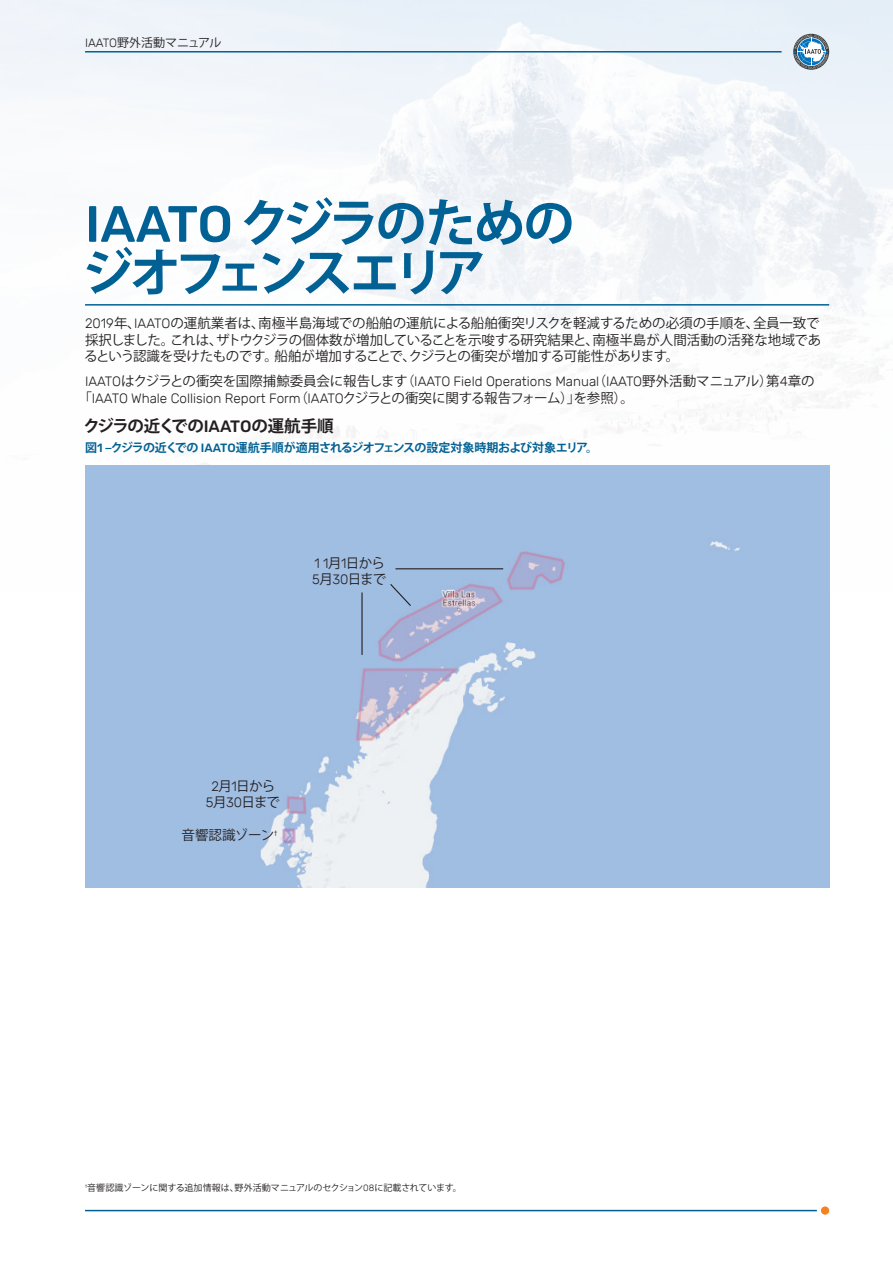
<style>
.page{position:relative;width:893px;height:1263px;background:#fff}
.page>*{position:absolute;margin:0;border:0;box-sizing:border-box;transform-origin:0 0}
.t1{font:700 51px/49.5px "Koz Go Pr 6 N";letter-spacing:-.11em;color:#016194}
.t2{font:700 16.5px "Koz Go Pr 6 N";letter-spacing:-.02em;color:#231f20}
.t3{font:13.5px/16.5px "Koz Go Pr 6 N";color:#231f20}
.t4{font:300 13.5px/16.5px "Rubik";color:#231f20}
.t5{font:700 12px "Koz Go Pr 6 N";letter-spacing:-.05em;color:#016194}
.t6{font:12px "Koz Go Pr 6 N";color:#231f20}
.t7{font:9px "Koz Go Pr 6 N";letter-spacing:-.01em;color:#231f20}
.s1{font-family:"Rubik";font-weight:300}
.s2{font-family:"Rubik";font-weight:500}
.s3{font-family:"Koz Go Pr 6 N";font-weight:400}
</style>
<div class="page">
<hr style="left:85px;top:1210px;width:732px;height:1px;background:#016194">
<div style="left:821px;top:1206px;width:8px;height:9px;background:#f58220;border-radius:50%"></div>
<hr style="left:85px;top:51px;width:697px;height:2px;background:#016194">
<svg style="left:793px;top:34px;width:36px;height:36px"></svg>
<svg style="left:794px;top:35px;width:34px;height:34px"></svg>
<hr style="left:85px;top:304px;width:744px;height:2px;background:#016194">
<img style="left:85px;top:465px;width:744px;height:422px">
<hr style="left:361px;top:592px;width:2px;height:63px;background:#231f20">
<svg style="left:389px;top:583px;width:23px;height:24px"></svg>
<hr style="left:395px;top:568px;width:108px;height:1px;background:#231f20">
<p class="t6" style="left:85px;top:36px;width:138px"><span class="s1">IAATO</span>野外活動マニュアル</p>
<h1 class="t1" style="left:82px;top:199px;width:493px"><span class="s2">IAATO</span> クジラのためのジオフェンスエリア</h1>
<p class="t3" style="left:84px;top:316px;width:739px"><span class="s1">2019</span>年、<span class="s1">IAATO</span>の運航業者は、南極半島海域での船舶の運航による船舶衝突リスクを軽減するための必須の手順を、全員一致で採択しました。これは、ザトウクジラの個体数が増加していることを示唆する研究結果と、南極半島が人間活動の活発な地域であるという認識を受けたものです。船舶が増加することで、クジラとの衝突が増加する可能性があります。</p>
<p class="t4" style="left:79px;top:374px;width:738px;text-indent:6px">IAATO<span class="s3">はクジラとの衝突を国際捕鯨委員会に報告します（</span>IAATO Field Operations Manual<span class="s3">（</span>IAATO<span class="s3">野外活動マニュアル）第</span>4<span class="s3">章の「</span>IAATO Whale Collision Report Form<span class="s3">（</span>IAATO<span class="s3">クジラとの衝突に関する報告フォーム）」を参照）。</span></p>
<p class="t2" style="left:84px;top:416px;width:252px">クジラの近くでの<span class="s2">IAATO</span>の運航手順</p>
<p class="t5" style="left:85px;top:441px;width:515px">図<span class="s2">1</span> –クジラの近くでの <span class="s2">IAATO</span>運航手順が適用されるジオフェンスの設定対象時期および対象エリア。</p>
<p class="t3" style="left:312px;top:555px;width:76px"><span class="s1">1 1</span>月<span class="s1">1</span>日から<br><span class="s1">5</span>月<span class="s1">30</span>日まで</p>
<p class="t3" style="left:206px;top:778px;width:76px;text-align:center"><span class="s1">2</span>月<span class="s1">1</span>日から<br><span class="s1">5</span>月<span class="s1">30</span>日まで</p>
<p class="t3" style="left:182px;top:827px;width:97px">音響認識ゾーン<sup>†</sup></p>
<p class="t7" style="left:85px;top:1182px;width:378px"><sup>†</sup>音響認識ゾーンに関する追加情報は、野外活動マニュアルのセクション<span class="s1">08</span>に記載されています。</p>
</div>
